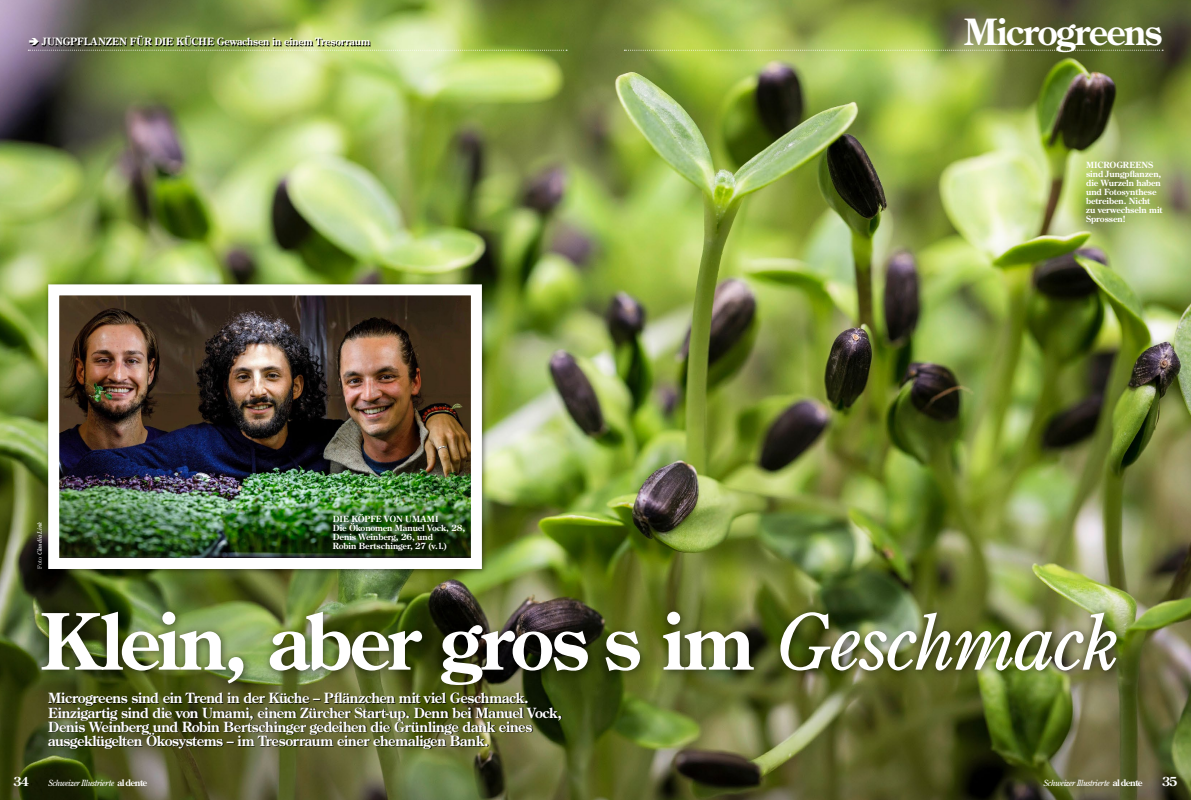
<style>
.page{position:relative;width:1191px;height:800px;background:#fff}
.page>*{position:absolute;margin:0;border:0;box-sizing:border-box;transform-origin:0 0}
._202_Titel_36_x04_op{font:700 77.2px "Century Old Style Std";letter-spacing:-.04em;color:#fff}
._100_Rubrik_Lifestyl{font:700 36px "Century Old Style Std";letter-spacing:-.04em;color:#fff}
._350_Lead_14_Lifesty{font:700 14px/14px "Century Old Style Std";letter-spacing:-.025em;color:#fff}
.t1{font:700 12.5px "Century Old Style Std";color:#fff}
._601_Teaser_Auft_10{font:700 10px "Century Old Style Std";letter-spacing:-.01em;color:#fff}
._800_Legi_fett_x11_o{font:700 8.5px/9px "Century Old Style Std";letter-spacing:-.01em;color:#fff}
.t2{font:italic 8.5px "Century Old Style Std";letter-spacing:-.05em;color:#fff}
._400_Fotobyline_x12{font:italic 6px "Century Old Style Std";color:#fff}
.s1{font-family:"Century Std";font-weight:300;font-style:normal}
.s2{font-weight:400;font-style:italic}
.s3{font-weight:700;font-style:normal;font-size:9px}
</style>
<div class="page">
<img style="left:0;top:0;width:1191px;height:799px">
<div style="left:44px;top:280px;width:445px;height:295px;background:#000;opacity:.45"></div>
<img style="left:60px;top:296px;width:410px;height:261px">
<div style="left:48px;top:284px;width:434px;height:285px;border:11px solid #fff"></div>
<svg style="left:624px;top:50px;width:539px;height:1px"></svg>
<svg style="left:30px;top:37px;width:341px;height:1px"></svg>
<div style="left:34px;top:604px;width:1092px;height:91px;background:#000;opacity:.65"></div>
<div style="left:326px;top:507px;width:149px;height:54px;background:#000;opacity:.65"></div>
<svg style="left:49px;top:693px;width:513px;height:55px;background:#3d4219"></svg>
<img style="left:28px;top:38px;width:539px;height:13px">
<p class="_601_Teaser_Auft_10" style="left:42px;top:35px;width:330px">JUNGPFLANZEN FÜR DIE KÜCHE Gewachsen in einem Tresorraum</p>
<p class="_400_Fotobyline_x12" style="left:36px;top:569px;width:49px;rotate:-90deg"><span class="s1">Foto</span> Claudia Link</p>
<p class="_800_Legi_fett_x11_o" style="left:333px;top:514px;width:134px">DIE KÖPFE VON UMAMI<br>Die Ökonomen Manuel Vock, 28,<br>Denis Weinberg, 26, und<br>Robin Bertschinger, 27 (v.l.)</p>
<p class="_100_Rubrik_Lifestyl" style="left:963px;top:9px;width:200px">Microgreens</p>
<p class="_800_Legi_fett_x11_o" style="left:1086px;top:160px;width:78px">MICROGREENS sind Jungpflanzen, die Wurzeln haben und Fotosynthese betreiben. Nicht<br>zu verwechseln mit<br>Sprossen!</p>
<p class="_202_Titel_36_x04_op" style="left:40px;top:590px;width:1081px">Klein, aber gros s im <span class="s2">Geschmack</span></p>
<p class="_350_Lead_14_Lifesty" style="left:48px;top:691px;width:515px">Microgreens sind ein Trend in der Küche – Pflänzchen mit viel Geschmack.<br>Einzigartig sind die von Umami, einem Zürcher Start-up. Denn bei Manuel Vock, Denis Weinberg und Robin Bertschinger gedeihen die Grünlinge dank eines ausgeklügelten Ökosystems – im Tresorraum einer ehemaligen Bank.</p>
<p class="t1" style="left:14px;top:772px;width:17px">34</p>
<p class="t2" style="left:48px;top:777px;width:101px">Schweizer Illustrierte <span class="s3">aldente</span></p>
<p class="t2" style="left:1043px;top:777px;width:101px">Schweizer Illustrierte <span class="s3">aldente</span></p>
<p class="t1" style="left:1162px;top:772px;width:17px">35</p>
</div>
